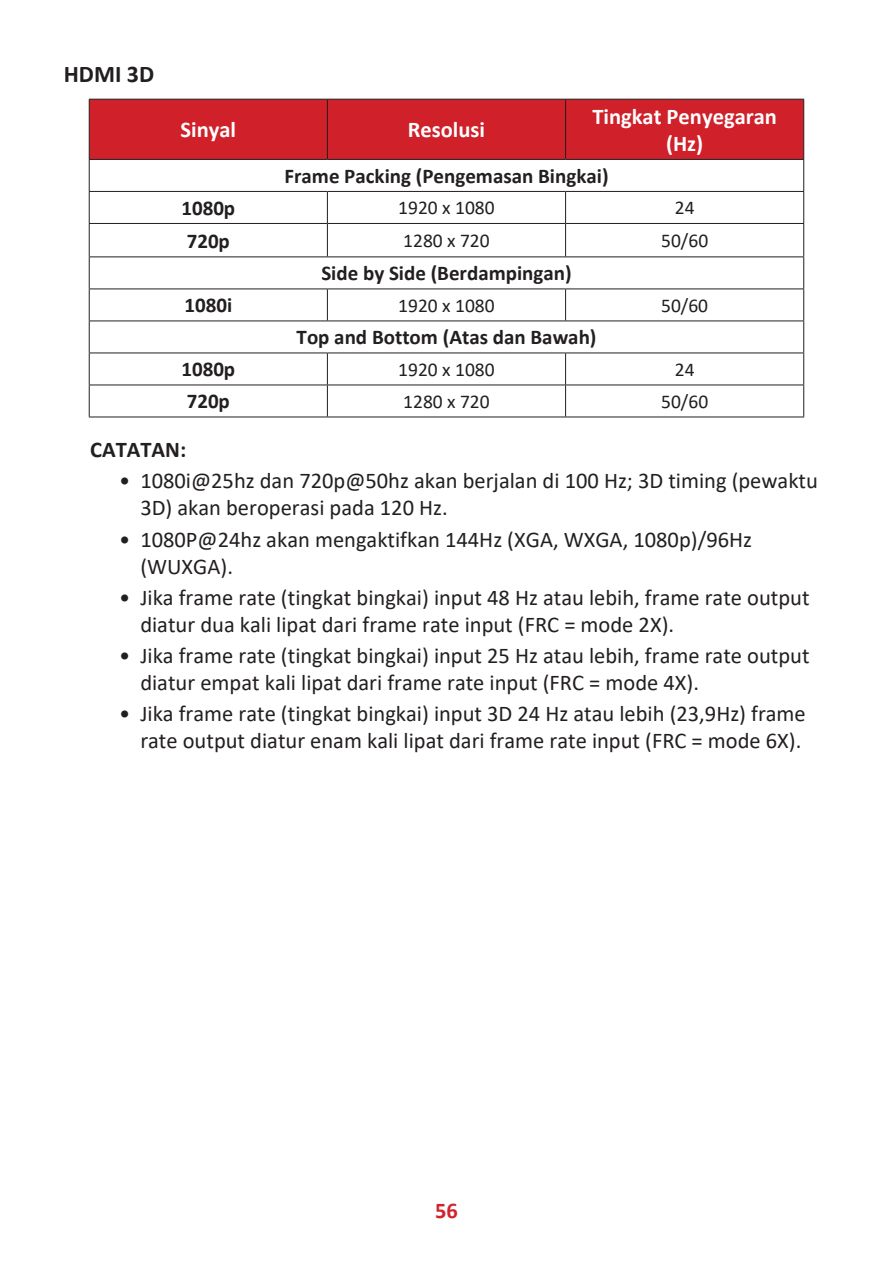
<style>
.page{position:relative;width:893px;height:1263px;background:#fff}
.page>*{position:absolute;margin:0;border:0;box-sizing:border-box;transform-origin:0 0}
.t1{font:700 24px "Calibri";color:#231f20}
.t2{font:22.5px/27px "Calibri";color:#231f20}
.t3{font:700 22.5px/27px "Calibri";color:#fff;text-align:center}
.t4{font:700 22.5px "Calibri";color:#231f20}
.t5{font:700 22.5px "Calibri";color:#d1232a}
.t6{font:700 21px "Calibri";color:#231f20}
.t7{font:19.5px "Calibri";color:#231f20}
</style>
<div class="page">
<div style="left:90px;top:100px;width:713px;height:59px;background:#d02029"></div>
<hr style="left:89px;top:99px;width:238px;height:1px;background:#231f20">
<hr style="left:89px;top:100px;width:1px;height:59px;background:#231f20">
<hr style="left:327px;top:99px;width:239px;height:1px;background:#231f20">
<hr style="left:327px;top:100px;width:1px;height:59px;background:#231f20">
<hr style="left:566px;top:99px;width:238px;height:1px;background:#231f20">
<hr style="left:565px;top:100px;width:1px;height:59px;background:#231f20">
<hr style="left:803px;top:100px;width:1px;height:59px;background:#231f20">
<hr style="left:89px;top:159px;width:238px;height:1px;background:#231f20">
<hr style="left:89px;top:160px;width:1px;height:31px;background:#231f20">
<hr style="left:327px;top:159px;width:239px;height:1px;background:#231f20">
<hr style="left:566px;top:159px;width:238px;height:1px;background:#231f20">
<hr style="left:803px;top:160px;width:1px;height:31px;background:#231f20">
<hr style="left:89px;top:191px;width:238px;height:1px;background:#231f20">
<hr style="left:89px;top:192px;width:1px;height:31px;background:#231f20">
<hr style="left:327px;top:191px;width:239px;height:1px;background:#231f20">
<hr style="left:327px;top:192px;width:1px;height:31px;background:#231f20">
<hr style="left:566px;top:191px;width:238px;height:1px;background:#231f20">
<hr style="left:565px;top:192px;width:1px;height:31px;background:#231f20">
<hr style="left:803px;top:192px;width:1px;height:31px;background:#231f20">
<hr style="left:89px;top:223px;width:238px;height:1px;background:#231f20">
<hr style="left:89px;top:224px;width:1px;height:32px;background:#231f20">
<hr style="left:327px;top:223px;width:239px;height:1px;background:#231f20">
<hr style="left:327px;top:224px;width:1px;height:32px;background:#231f20">
<hr style="left:566px;top:223px;width:238px;height:1px;background:#231f20">
<hr style="left:565px;top:224px;width:1px;height:32px;background:#231f20">
<hr style="left:803px;top:224px;width:1px;height:32px;background:#231f20">
<hr style="left:89px;top:256px;width:238px;height:1px;background:#231f20">
<hr style="left:89px;top:257px;width:1px;height:32px;background:#231f20">
<hr style="left:327px;top:256px;width:239px;height:1px;background:#231f20">
<hr style="left:566px;top:256px;width:238px;height:1px;background:#231f20">
<hr style="left:803px;top:257px;width:1px;height:32px;background:#231f20">
<hr style="left:89px;top:289px;width:238px;height:1px;background:#231f20">
<hr style="left:89px;top:289px;width:1px;height:32px;background:#231f20">
<hr style="left:327px;top:289px;width:239px;height:1px;background:#231f20">
<hr style="left:327px;top:289px;width:1px;height:32px;background:#231f20">
<hr style="left:566px;top:289px;width:238px;height:1px;background:#231f20">
<hr style="left:565px;top:289px;width:1px;height:32px;background:#231f20">
<hr style="left:803px;top:289px;width:1px;height:32px;background:#231f20">
<hr style="left:89px;top:321px;width:238px;height:1px;background:#231f20">
<hr style="left:89px;top:321px;width:1px;height:32px;background:#231f20">
<hr style="left:327px;top:321px;width:239px;height:1px;background:#231f20">
<hr style="left:566px;top:321px;width:238px;height:1px;background:#231f20">
<hr style="left:803px;top:321px;width:1px;height:32px;background:#231f20">
<hr style="left:89px;top:353px;width:238px;height:1px;background:#231f20">
<hr style="left:89px;top:353px;width:1px;height:32px;background:#231f20">
<hr style="left:327px;top:353px;width:239px;height:1px;background:#231f20">
<hr style="left:327px;top:353px;width:1px;height:32px;background:#231f20">
<hr style="left:566px;top:353px;width:238px;height:1px;background:#231f20">
<hr style="left:565px;top:353px;width:1px;height:32px;background:#231f20">
<hr style="left:803px;top:353px;width:1px;height:32px;background:#231f20">
<hr style="left:89px;top:385px;width:238px;height:1px;background:#231f20">
<hr style="left:89px;top:385px;width:1px;height:32px;background:#231f20">
<hr style="left:327px;top:385px;width:239px;height:1px;background:#231f20">
<hr style="left:327px;top:385px;width:1px;height:32px;background:#231f20">
<hr style="left:566px;top:385px;width:238px;height:1px;background:#231f20">
<hr style="left:565px;top:385px;width:1px;height:32px;background:#231f20">
<hr style="left:803px;top:385px;width:1px;height:32px;background:#231f20">
<hr style="left:89px;top:417px;width:238px;height:1px;background:#231f20">
<hr style="left:327px;top:417px;width:239px;height:1px;background:#231f20">
<hr style="left:566px;top:417px;width:238px;height:1px;background:#231f20">
<p class="t1" style="left:64px;top:57px;width:92px">HDMI 3D</p>
<p class="t3" style="left:592px;top:103px;width:186px">Tingkat Penyegaran (Hz)</p>
<p class="t6" style="left:284px;top:161px;width:326px">Frame Packing (Pengemasan Bingkai)</p>
<p class="t3" style="left:181px;top:116px;width:57px">Sinyal</p>
<p class="t3" style="left:408px;top:116px;width:79px">Resolusi</p>
<p class="t6" style="left:181px;top:193px;width:55px">1080p</p>
<p class="t7" style="left:398px;top:194px;width:98px">1920 x 1080</p>
<p class="t7" style="left:675px;top:194px;width:21px">24</p>
<p class="t6" style="left:187px;top:226px;width:45px">720p</p>
<p class="t7" style="left:403px;top:227px;width:88px">1280 x 720</p>
<p class="t7" style="left:661px;top:227px;width:49px">50/60</p>
<p class="t6" style="left:321px;top:259px;width:252px">Side by Side (Berdampingan)</p>
<p class="t6" style="left:184px;top:291px;width:49px">1080i</p>
<p class="t7" style="left:398px;top:292px;width:98px">1920 x 1080</p>
<p class="t7" style="left:661px;top:292px;width:49px">50/60</p>
<p class="t6" style="left:297px;top:323px;width:301px">Top and Bottom (Atas dan Bawah)</p>
<p class="t6" style="left:181px;top:355px;width:55px">1080p</p>
<p class="t7" style="left:398px;top:356px;width:98px">1920 x 1080</p>
<p class="t7" style="left:675px;top:356px;width:21px">24</p>
<p class="t6" style="left:187px;top:387px;width:45px">720p</p>
<p class="t7" style="left:403px;top:388px;width:88px">1280 x 720</p>
<p class="t7" style="left:661px;top:388px;width:49px">50/60</p>
<p class="t4" style="left:90px;top:434px;width:98px">CATATAN:</p>
<p class="t2" style="left:140px;top:467px;width:679px;text-indent:-21px">• 1080i@25hz dan 720p@50hz akan berjalan di 100 Hz; 3D timing (pewaktu<br>3D) akan beroperasi pada 120 Hz.</p>
<p class="t2" style="left:140px;top:525px;width:613px;text-indent:-21px">• 1080P@24hz akan mengaktifkan 144Hz (XGA, WXGA, 1080p)/96Hz (WUXGA).</p>
<p class="t2" style="left:140px;top:583px;width:671px;text-indent:-21px">• Jika frame rate (tingkat bingkai) input 48 Hz atau lebih, frame rate output diatur dua kali lipat dari frame rate input (FRC = mode 2X).</p>
<p class="t2" style="left:140px;top:642px;width:671px;text-indent:-21px">• Jika frame rate (tingkat bingkai) input 25 Hz atau lebih, frame rate output diatur empat kali lipat dari frame rate input (FRC = mode 4X).</p>
<p class="t2" style="left:119px;top:700px;width:688px;text-align:right">• Jika frame rate (tingkat bingkai) input 3D 24 Hz atau lebih (23,9Hz) frame rate output diatur enam kali lipat dari frame rate input (FRC = mode 6X).</p>
<p class="t5" style="left:435px;top:1194px;width:24px">56</p>
</div>
